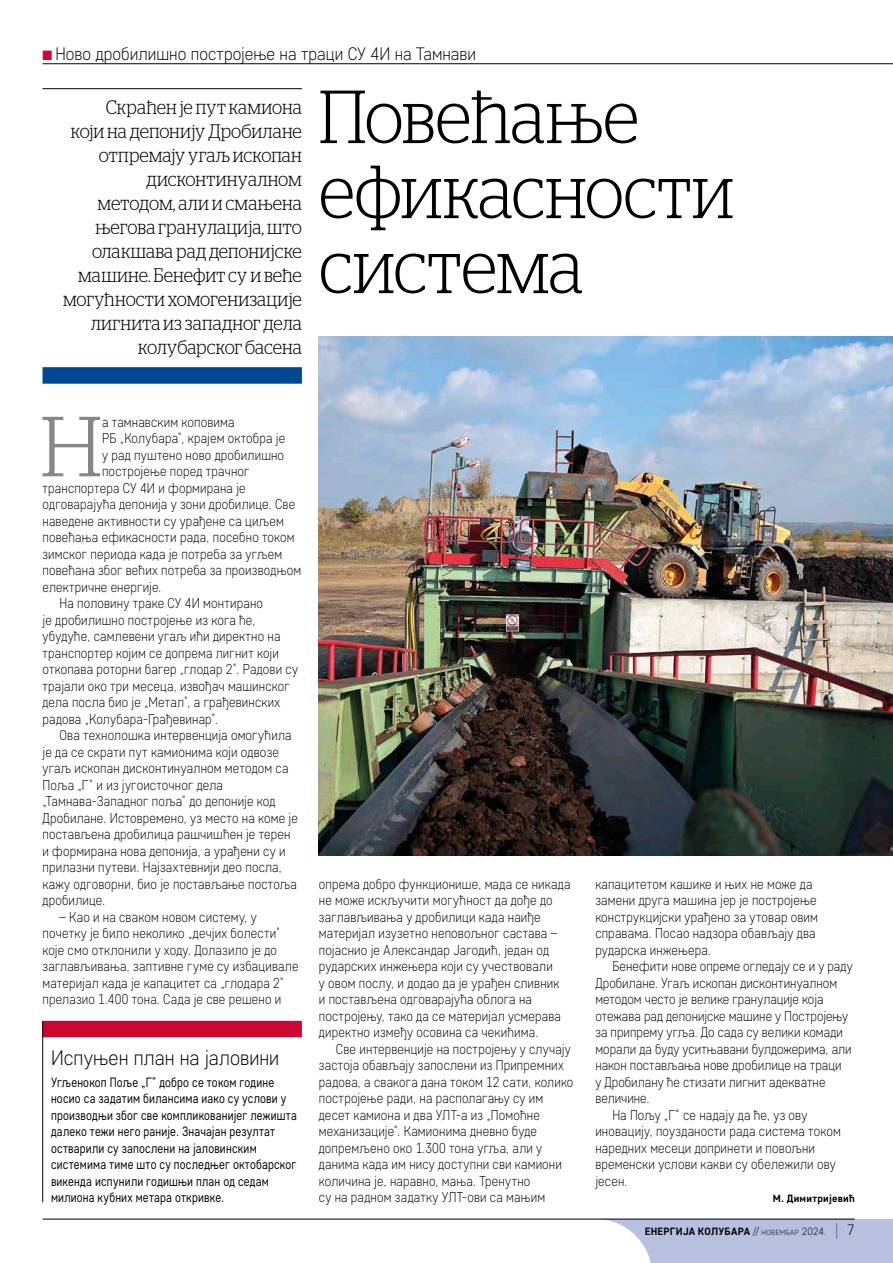
<style>
.page{position:relative;width:893px;height:1263px;background:#fff}
.page>*{position:absolute;margin:0;border:0;box-sizing:border-box;transform-origin:0 0}
.t1{font:300 84.9px "Stag LC";color:#878786}
.t2{font:300 75px/75px "Stag LC";letter-spacing:-.01em;color:#000;scale:.9 1}
.t3{font:300 21px "Core Sans D25";color:#000;scale:.95 1}
.t4{font:300 19.5px/24px "Stag LC";letter-spacing:.005em;color:#000;text-align:right;scale:.9 1}
.t5{font:300 18px "Core Sans D25";color:#000;scale:.95 1}
.t6{font:300 14.25px/16.5px "Core Sans D25";letter-spacing:.015em;color:#000;scale:.9 1}
.t7{font:13.5px/16.5px "Core Sans D35";letter-spacing:.015em;color:#000;scale:.85 1}
.t8{font:700 10.5px "Core Sans D55";letter-spacing:.025em;color:#000}
.s1{color:#cc0831}
.s2{font-family:"Core Sans D25";font-weight:300}
.s3{font-family:"Core Sans D25";font-weight:300;font-size:7.35px}
.s4{font-family:"Core Sans D15";font-weight:100;font-size:18px}
.s5{font-family:"Core Sans D25";font-weight:300;font-size:15px}
</style>
<div class="page">
<svg style="left:607px;top:1219px;width:286px;height:44px;background:#bfc5e2"></svg>
<hr style="left:43px;top:1219px;width:812px;height:1px;background:#000">
<hr style="left:43px;top:63px;width:850px;height:1px;background:#000">
<div style="left:43px;top:1021px;width:259px;height:16px;background:#cc0831"></div>
<hr style="left:42px;top:1021px;width:1px;height:181px;background:#000">
<hr style="left:43px;top:88px;width:259px;height:1px;background:#000">
<div style="left:43px;top:367px;width:259px;height:17px;background:#004892"></div>
<img style="left:319px;top:336px;width:574px;height:520px">
<p class="t5" style="left:43px;top:43px;width:458px"><span class="s1">■</span> Ново дробилишно постројење на траци СУ 4И на Тамнави</p>
<p class="t4" style="left:63px;top:94px;width:267px">Скраћен је пут камиона<br>који на депонију Дробилане отпремају угаљ ископан дисконтинуалном<br>методом, али и смањена његова гранулација, што олакшава рад депонијске машине. Бенефит су и веће могућности хомогенизације лигнита из западног дела колубарског басена</p>
<h2 class="t2" style="left:319px;top:72px;width:462px">Повећање ефикасности система</h2>
<h1 class="t1" style="left:41px;top:385px;width:63px">Н</h1>
<p class="t6" style="left:102px;top:413px;width:149px">а тамнавским коповима</p>
<p class="t6" style="left:102px;top:430px;width:205px">РБ „Колубара“, крајем октобра је</p>
<p class="t6" style="left:102px;top:446px;width:204px">у рад пуштено ново дробилишно</p>
<p class="t6" style="left:102px;top:463px;width:165px">постројење поред трачног</p>
<p class="t6" style="left:43px;top:479px;width:227px">транспортера СУ 4И и формирана је</p>
<p class="t6" style="left:43px;top:496px;width:282px">одговарајућа депонија у зони дробилице. Све</p>
<p class="t6" style="left:43px;top:512px;width:270px">наведене активности су урађене са циљем</p>
<p class="t6" style="left:43px;top:529px;width:282px">повећања ефикасности рада, посебно током</p>
<p class="t6" style="left:43px;top:545px;width:268px">зимског периода када је потреба за угљем</p>
<p class="t6" style="left:43px;top:562px;width:289px">повећана због већих потреба за производњом</p>
<p class="t6" style="left:43px;top:578px;width:134px">електричне енергије.</p>
<p class="t6" style="left:60px;top:595px;width:228px">На половину траке СУ 4И монтирано</p>
<p class="t6" style="left:43px;top:611px;width:238px">је дробилишно постројење из кога ће,</p>
<p class="t6" style="left:43px;top:628px;width:266px">убудуће, самлевени угаљ ићи директно на</p>
<p class="t6" style="left:43px;top:644px;width:264px">транспортер којим се допрема лигнит који</p>
<p class="t6" style="left:43px;top:661px;width:285px">откопава роторни багер „глодар 2“. Радови су</p>
<p class="t6" style="left:43px;top:677px;width:276px">трајали око три месеца, извођач машинског</p>
<p class="t6" style="left:43px;top:694px;width:266px">дела посла био је „Метал“, а грађевинских</p>
<p class="t6" style="left:43px;top:710px;width:197px">радова „Колубара-Грађевинар“.</p>
<p class="t6" style="left:60px;top:727px;width:259px">Ова технолошка интервенција омогућила</p>
<p class="t6" style="left:43px;top:743px;width:264px">је да се скрати пут камионима који одвозе</p>
<p class="t6" style="left:43px;top:760px;width:275px">угаљ ископан дисконтинуалном методом са</p>
<p class="t6" style="left:43px;top:776px;width:202px">Поља „Г“ и из југоисточног дела</p>
<p class="t6" style="left:43px;top:793px;width:260px">„Тамнава-Западног поља“ до депоније код</p>
<p class="t6" style="left:43px;top:809px;width:285px">Дробилане. Истовремено, уз место на коме је</p>
<p class="t6" style="left:43px;top:826px;width:277px">постављена дробилица рашчишћен је терен</p>
<p class="t6" style="left:43px;top:842px;width:271px">и формирана нова депонија, а урађени су и</p>
<p class="t6" style="left:43px;top:859px;width:267px">прилазни путеви. Најзахтевнији део посла,</p>
<p class="t6" style="left:43px;top:875px;width:284px">кажу одговорни, био је постављање постоља</p>
<p class="t6" style="left:43px;top:892px;width:71px">дробилице.</p>
<p class="t6" style="left:43px;top:908px;width:286px;text-indent:17px">– Као и на сваком новом систему, у почетку је било неколико „дечјих болести“ које смо отклонили у ходу. Долазило је до заглављивања, заптивне гуме су избацивале материјал када је капацитет са „глодара 2“ прелазио 1.400 тона. Сада је све решено и</p>
<h3 class="t3" style="left:51px;top:1044px;width:242px">Испуњен план на јаловини</h3>
<p class="t7" style="left:51px;top:1073px;width:291px">Угљенокоп Поље „Г“ добро се током године носио са задатим билансима иако су услови у производњи због све компликованијег лежишта далеко тежи него раније. Значајан резултат остварили су запослени на јаловинским системима тиме што су последњег октобарског викенда испунили годишњи план од седам милиона кубних метара откривке.</p>
<p class="t6" style="left:319px;top:875px;width:281px">опрема добро функционише, мада се никада не може искључити могућност да дође до заглављивања у дробилици када наиђе материјал изузетно неповољног састава – појаснио је Александар Јагодић, један од рударских инжењера који су учествовали<br>у овом послу, и додао да је урађен сливник<br>и постављена одговарајућа облога на постројењу, тако да се материјал усмерава директно између осовина са чекићима.</p>
<p class="t6" style="left:319px;top:1040px;width:284px;text-indent:17px">Све интервенције на постројењу у случају застоја обављају запослени из Припремних радова, а свакога дана током 12 сати, колико постројење ради, на располагању су им десет камиона и два УЛТ-а из „Помоћне механизације“. Камионима дневно буде допремљено око 1.300 тона угља, али у данима када им нису доступни сви камиони количина је, наравно, мања. Тренутно<br>су на радном задатку УЛТ-ови са мањим</p>
<p class="t6" style="left:595px;top:875px;width:249px">капацитетом кашике и њих не може да замени друга машина јер је постројење конструкцијски урађено за утовар овим справама. Посао надзора обављају два рударска инжењера.</p>
<p class="t6" style="left:612px;top:958px;width:269px">Бенефити нове опреме огледају се и у раду</p>
<p class="t6" style="left:595px;top:974px;width:270px">Дробилане. Угаљ ископан дисконтинуалном</p>
<p class="t6" style="left:595px;top:991px;width:255px">методом често је велике гранулације која</p>
<p class="t6" style="left:595px;top:1007px;width:282px">отежава рад депонијске машине у Постројењу</p>
<p class="t6" style="left:595px;top:1024px;width:277px">за припрему угља. До сада су велики комади</p>
<p class="t6" style="left:595px;top:1040px;width:286px">морали да буду уситњавани булдожерима, али</p>
<p class="t6" style="left:595px;top:1057px;width:275px">након постављања нове дробилице на траци</p>
<p class="t6" style="left:595px;top:1073px;width:257px">у Дробилану ће стизати лигнит адекватне</p>
<p class="t6" style="left:595px;top:1090px;width:62px">величине.</p>
<p class="t6" style="left:612px;top:1106px;width:218px">На Пољу „Г“ се надају да ће, уз ову</p>
<p class="t6" style="left:595px;top:1123px;width:274px">иновацију, поузданости рада система током</p>
<p class="t6" style="left:595px;top:1139px;width:246px">наредних месеци допринети и повољни</p>
<p class="t6" style="left:595px;top:1156px;width:269px">временски услови какви су обележили ову</p>
<p class="t6" style="left:595px;top:1172px;width:37px">јесен.</p>
<p class="t8" style="left:773px;top:1192px;width:83px">М. Димитријевић</p>
<p class="t8" style="left:645px;top:1225px;width:212px">ЕНЕРГИЈА КОЛУБАРА <span class="s2">//</span> <span class="s3">новембар</span> <span class="s2">2024.</span> <span class="s4">|</span> <span class="s5">7</span></p>
</div>
